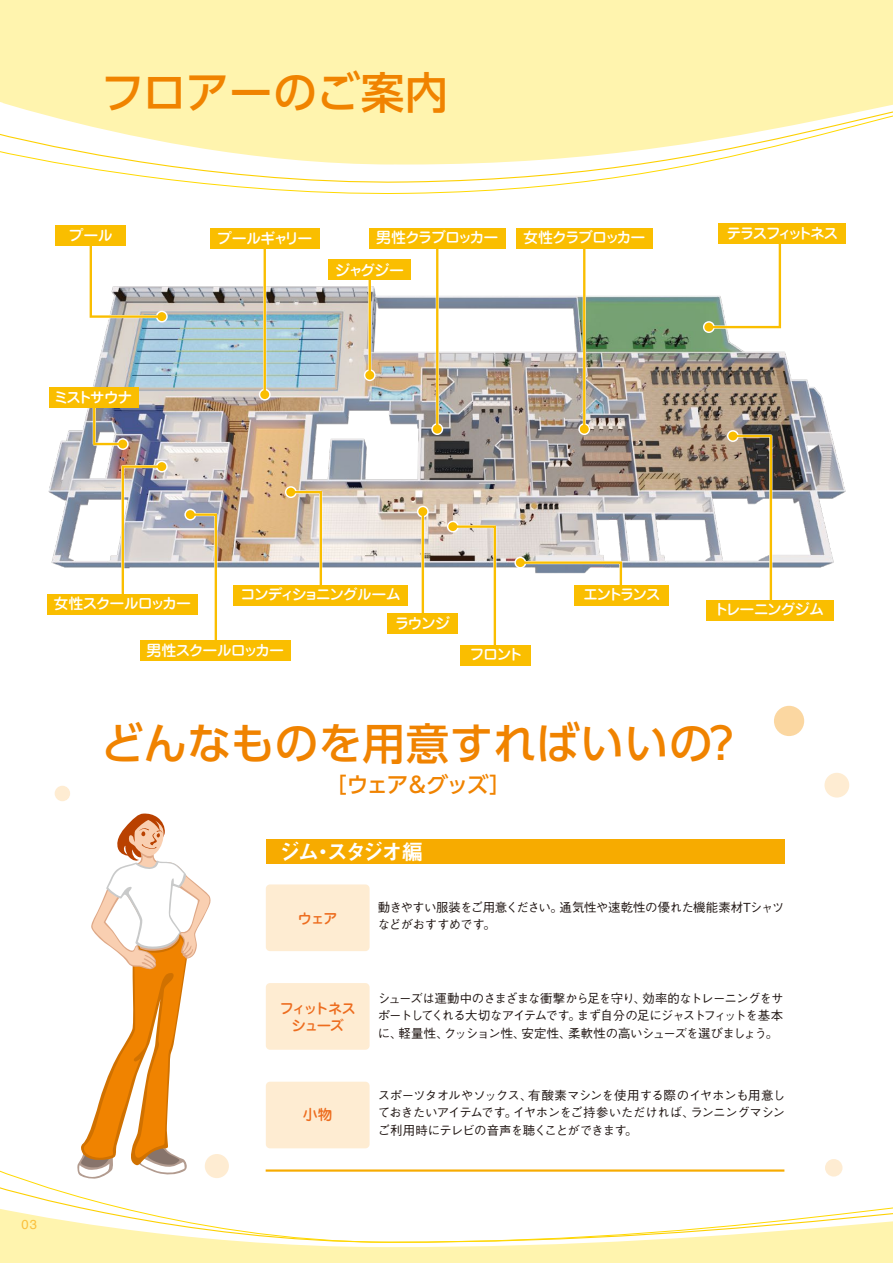
<style>
.page{position:relative;width:893px;height:1263px;background:#fff}
.page>*{position:absolute;margin:0;border:0;box-sizing:border-box;transform-origin:0 0}
.t1{font:500 43.5px "UD Shin Go Pro";letter-spacing:.005em;color:#f08300}
.t2{font:500 21.75px "UD Shin Go Pro";letter-spacing:-.075em;color:#f08300}
.t3{font:21.75px "Midashi Go Pro MB31";letter-spacing:-.15em;color:#fff}
.t4{font:500 15px "Jun 34 Pro";letter-spacing:-.1em;color:#fff}
.t5{font:500 15px "Jun 34 Pro";letter-spacing:-.075em;color:#fff}
.t6{font:500 15px "Jun 34 Pro";letter-spacing:-.17em;color:#fff}
.t7{font:500 14.55px/18px "Jun 34 Pro";letter-spacing:-.12em;color:#ed6d1f;text-align:center}
.t8{font:13.05px "Helvetica";color:#fac03d}
.t9{font:500 12.45px/17.5px "Gothic BBB Pro";letter-spacing:-.045em;color:#221815;text-align:justify}
</style>
<div class="page">
<div style="left:774px;top:706px;width:30px;height:30px;background:#fbd7a1;border-radius:50%"></div>
<div style="left:205px;top:1154px;width:24px;height:24px;background:#feecd2;border-radius:50%"></div>
<div style="left:824px;top:773px;width:25px;height:24px;background:#feecd2;border-radius:50%"></div>
<div style="left:55px;top:786px;width:15px;height:15px;background:#feecd2;border-radius:50%"></div>
<div style="left:825px;top:1159px;width:17px;height:17px;background:#feecd2;border-radius:50%"></div>
<svg style="left:61px;top:164px;width:636px;height:30px"></svg>
<svg style="left:0;top:0;width:893px;height:164px;background:#fef5b6"></svg>
<div style="left:0;top:1251px;width:893px;height:12px;background:#fff4ae"></div>
<hr style="left:0;top:1248px;width:893px;height:3px;background:#fff4ae">
<svg style="left:0;top:1166px;width:893px;height:82px"></svg>
<svg style="left:77px;top:813px;width:134px;height:367px"></svg>
<div style="left:266px;top:884px;width:104px;height:67px;background:#feecd2;border-radius:4px"></div>
<div style="left:266px;top:1082px;width:104px;height:66px;background:#feecd2;border-radius:4px"></div>
<div style="left:266px;top:983px;width:104px;height:67px;background:#feecd2;border-radius:4px"></div>
<div style="left:266px;top:839px;width:518px;height:25px;background:#f7ab00"></div>
<hr style="left:266px;top:1169px;width:518px;height:3px;background:#f7ab00">
<img style="left:48px;top:259px;width:798px;height:309px">
<svg style="left:156px;top:311px;width:12px;height:11px"></svg>
<svg style="left:88px;top:245px;width:77px;height:75px"></svg>
<div style="left:157px;top:312px;width:9px;height:9px;background:#fabe00;border-radius:50%"></div>
<svg style="left:703px;top:321px;width:12px;height:12px"></svg>
<svg style="left:706px;top:226px;width:77px;height:104px"></svg>
<div style="left:704px;top:323px;width:9px;height:8px;background:#fabe00;border-radius:50%"></div>
<hr style="left:583px;top:231px;width:3px;height:198px;background:#fff">
<svg style="left:578px;top:423px;width:12px;height:12px"></svg>
<hr style="left:583px;top:231px;width:2px;height:198px;background:#fabe00">
<div style="left:580px;top:425px;width:9px;height:9px;background:#fabe00;border-radius:50%"></div>
<hr style="left:436px;top:231px;width:3px;height:198px;background:#fff">
<svg style="left:431px;top:423px;width:12px;height:12px"></svg>
<hr style="left:436px;top:231px;width:2px;height:198px;background:#fabe00">
<div style="left:433px;top:425px;width:9px;height:9px;background:#fabe00;border-radius:50%"></div>
<hr style="left:263px;top:233px;width:3px;height:162px;background:#fff">
<svg style="left:259px;top:389px;width:12px;height:11px"></svg>
<hr style="left:264px;top:233px;width:2px;height:162px;background:#fabe00">
<div style="left:260px;top:390px;width:9px;height:9px;background:#fabe00;border-radius:50%"></div>
<hr style="left:421px;top:512px;width:3px;height:106px;background:#fff">
<svg style="left:417px;top:506px;width:12px;height:11px"></svg>
<hr style="left:422px;top:512px;width:2px;height:106px;background:#fabe00">
<div style="left:418px;top:507px;width:9px;height:9px;background:#fabe00;border-radius:50%"></div>
<svg style="left:156px;top:461px;width:12px;height:11px"></svg>
<svg style="left:120px;top:463px;width:45px;height:131px"></svg>
<div style="left:157px;top:462px;width:9px;height:9px;background:#fabe00;border-radius:50%"></div>
<svg style="left:184px;top:509px;width:12px;height:11px"></svg>
<svg style="left:187px;top:511px;width:32px;height:129px"></svg>
<div style="left:186px;top:510px;width:9px;height:9px;background:#fabe00;border-radius:50%"></div>
<svg style="left:285px;top:486px;width:12px;height:12px"></svg>
<svg style="left:288px;top:489px;width:36px;height:96px"></svg>
<div style="left:286px;top:488px;width:9px;height:8px;background:#fabe00;border-radius:50%"></div>
<svg style="left:514px;top:557px;width:12px;height:11px"></svg>
<svg style="left:517px;top:559px;width:107px;height:43px"></svg>
<div style="left:516px;top:558px;width:9px;height:9px;background:#fabe00;border-radius:50%"></div>
<svg style="left:447px;top:521px;width:12px;height:11px"></svg>
<svg style="left:450px;top:523px;width:48px;height:131px"></svg>
<div style="left:448px;top:522px;width:9px;height:9px;background:#fabe00;border-radius:50%"></div>
<svg style="left:727px;top:430px;width:12px;height:12px"></svg>
<svg style="left:730px;top:433px;width:44px;height:167px"></svg>
<div style="left:728px;top:432px;width:9px;height:8px;background:#fabe00;border-radius:50%"></div>
<div style="left:707px;top:600px;width:127px;height:20px;background:#fabe00"></div>
<div style="left:575px;top:585px;width:94px;height:20px;background:#fabe00"></div>
<div style="left:461px;top:645px;width:70px;height:20px;background:#fabe00"></div>
<div style="left:388px;top:613px;width:70px;height:21px;background:#fabe00"></div>
<div style="left:234px;top:585px;width:174px;height:20px;background:#fabe00"></div>
<div style="left:47px;top:594px;width:151px;height:20px;background:#fabe00"></div>
<svg style="left:117px;top:438px;width:12px;height:12px"></svg>
<svg style="left:91px;top:408px;width:35px;height:39px"></svg>
<div style="left:118px;top:440px;width:9px;height:8px;background:#fabe00;border-radius:50%"></div>
<div style="left:49px;top:387px;width:89px;height:21px;background:#fabe00"></div>
<div style="left:140px;top:640px;width:150px;height:21px;background:#fabe00"></div>
<div style="left:516px;top:228px;width:136px;height:20px;background:#fabe00"></div>
<div style="left:369px;top:228px;width:136px;height:20px;background:#fabe00"></div>
<div style="left:210px;top:228px;width:109px;height:20px;background:#fabe00"></div>
<hr style="left:368px;top:269px;width:3px;height:106px;background:#fff">
<svg style="left:364px;top:369px;width:12px;height:12px"></svg>
<hr style="left:369px;top:269px;width:2px;height:106px;background:#fabe00">
<div style="left:365px;top:371px;width:9px;height:9px;background:#fabe00;border-radius:50%"></div>
<div style="left:329px;top:259px;width:82px;height:21px;background:#fabe00"></div>
<div style="left:719px;top:223px;width:127px;height:21px;background:#fabe00"></div>
<div style="left:56px;top:225px;width:70px;height:20px;background:#fabe00"></div>
<h1 class="t1" style="left:101px;top:57px;width:349px">フロアーのご案内</h1>
<p class="t4" style="left:69px;top:223px;width:46px">プール</p>
<p class="t6" style="left:726px;top:221px;width:113px">テラスフィットネス</p>
<p class="t4" style="left:217px;top:226px;width:97px">プールギャリー</p>
<p class="t4" style="left:376px;top:226px;width:124px">男性クラブロッカー</p>
<p class="t4" style="left:523px;top:226px;width:124px">女性クラブロッカー</p>
<p class="t4" style="left:335px;top:258px;width:71px">ジャグジー</p>
<p class="t4" style="left:53px;top:385px;width:81px">ミストサウナ</p>
<p class="t5" style="left:53px;top:592px;width:139px">女性スクールロッカー</p>
<p class="t4" style="left:241px;top:583px;width:162px">コンディショニングルーム</p>
<p class="t4" style="left:395px;top:611px;width:57px">ラウンジ</p>
<p class="t4" style="left:583px;top:583px;width:79px">エントランス</p>
<p class="t4" style="left:714px;top:598px;width:112px">トレーニングジム</p>
<p class="t5" style="left:146px;top:638px;width:139px">男性スクールロッカー</p>
<p class="t4" style="left:470px;top:643px;width:55px">フロント</p>
<h1 class="t1" style="left:101px;top:708px;width:644px">どんなものを用意すればいいの？</h1>
<h2 class="t2" style="left:325px;top:767px;width:188px">［ウェア＆グッズ］</h2>
<h2 class="t3" style="left:279px;top:834px;width:146px">ジム・スタジオ編</h2>
<p class="t7" style="left:298px;top:908px;width:42px">ウェア</p>
<p class="t9" style="left:378px;top:897px;width:408px">動きやすい服装をご用意ください。通気性や速乾性の優れた機能素材Tシャツなどがおすすめです。</p>
<p class="t7" style="left:279px;top:997px;width:78px">フィットネスシューズ</p>
<p class="t7" style="left:303px;top:1104px;width:31px">小物</p>
<p class="t9" style="left:378px;top:988px;width:407px">シューズは運動中のさまざまな衝撃から足を守り、効率的なトレーニングをサポートしてくれる大切なアイテムです。まず自分の足にジャストフィットを基本に、軽量性、クッション性、安定性、柔軟性の高いシューズを選びましょう。</p>
<p class="t9" style="left:378px;top:1085px;width:409px">スポーツタオルやソックス、有酸素マシンを使用する際のイヤホンも用意しておきたいアイテムです。イヤホンをご持参いただければ、ランニングマシンご利用時にテレビの音声を聴くことができます。</p>
<p class="t8" style="left:21px;top:1214px;width:17px">03</p>
</div>
